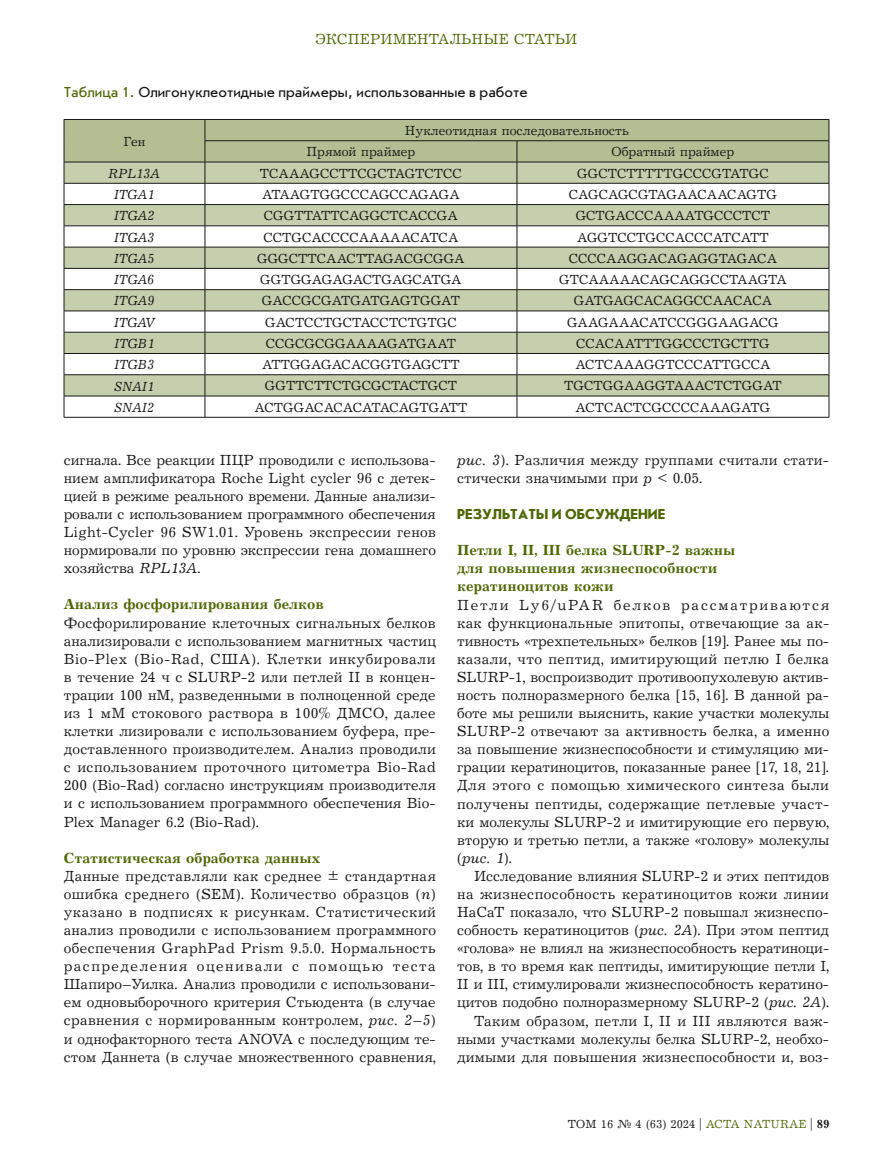
<style>
.page{position:relative;width:893px;height:1170px;background:#fff}
.page>*{position:absolute;margin:0;border:0;box-sizing:border-box;transform-origin:0 0}
.t1{font:15px/18.1px "Journal";color:#181716;text-align:justify}
.t2{font:700 15px/18.1px "Journal";color:#4e6804}
.t3{font:15px "Journal Sans C";color:#181716}
.t4{font:15px "Journal";letter-spacing:.01em;color:#4e6804}
.t5{font:700 15px "Journal Sans C";color:#4e6804}
.t6{font:13.5px/21.3px "Journal";color:#181716}
.t7{font:italic 13.5px "Journal";color:#181716}
.t8{font:12px "Journal";letter-spacing:.005em;color:#181716}
.s1{color:#4e6804}
.s2{font-style:italic}
.s3{font-weight:700}
</style>
<div class="page">
<hr style="left:64px;top:417px;width:141px;height:1px;background:#181716">
<hr style="left:205px;top:417px;width:312px;height:1px;background:#181716">
<hr style="left:517px;top:417px;width:312px;height:1px;background:#181716">
<svg style="left:64px;top:119px;width:766px;height:298px"></svg>
<hr style="left:64px;top:162px;width:141px;height:1px;background:#181716">
<hr style="left:205px;top:162px;width:312px;height:1px;background:#181716">
<hr style="left:517px;top:162px;width:312px;height:1px;background:#181716">
<p class="t4" style="left:316px;top:30px;width:263px">ЭКСПЕРИМЕНТАЛЬНЫЕ СТАТЬИ</p>
<p class="t3" style="left:64px;top:84px;width:466px"><span class="s1">Таблица 1.</span> Олигонуклеотидные праймеры, использованные в работе</p>
<p class="t6" style="left:123px;top:131px;width:24px">Ген</p>
<p class="t6" style="left:307px;top:121px;width:324px;text-indent:98px">Нуклеотидная последовательность<br>Прямой праймер</p>
<p class="t6" style="left:612px;top:142px;width:124px">Обратный праймер</p>
<p class="t7" style="left:109px;top:166px;width:53px">RPL13A</p>
<p class="t6" style="left:260px;top:163px;width:204px">TCAAAGCCTTCGCTAGTCTCC</p>
<p class="t6" style="left:577px;top:163px;width:193px">GGCTCTTTTTGCCCGTATGC</p>
<p class="t7" style="left:114px;top:187px;width:42px">ITGA1</p>
<p class="t6" style="left:262px;top:184px;width:199px">ATAAGTGGCCCAGCCAGAGA</p>
<p class="t6" style="left:569px;top:184px;width:210px">CAGCAGCGTAGAACAACAGTG</p>
<p class="t7" style="left:114px;top:208px;width:42px">ITGA2</p>
<p class="t6" style="left:264px;top:206px;width:196px">CGGTTATTCAGGCTCACCGA</p>
<p class="t6" style="left:576px;top:206px;width:196px">GCTGACCCAAAATGCCCTCT</p>
<p class="t7" style="left:114px;top:229px;width:42px">ITGA3</p>
<p class="t6" style="left:263px;top:227px;width:197px">CCTGCACCCCAAAAACATCA</p>
<p class="t6" style="left:577px;top:227px;width:193px">AGGTCCTGCCACCCATCATT</p>
<p class="t7" style="left:114px;top:251px;width:42px">ITGA5</p>
<p class="t6" style="left:257px;top:248px;width:209px">GGGCTTCAACTTAGACGCGGA</p>
<p class="t6" style="left:569px;top:248px;width:210px">CCCCAAGGACAGAGGTAGACA</p>
<p class="t7" style="left:114px;top:272px;width:42px">ITGA6</p>
<p class="t6" style="left:260px;top:269px;width:203px">GGTGGAGAGACTGAGCATGA</p>
<p class="t6" style="left:559px;top:269px;width:229px">GTCAAAAACAGCAGGCCTAAGTA</p>
<p class="t7" style="left:114px;top:293px;width:42px">ITGA9</p>
<p class="t6" style="left:262px;top:291px;width:199px">GACCGCGATGATGAGTGGAT</p>
<p class="t6" style="left:574px;top:291px;width:200px">GATGAGCACAGGCCAACACA</p>
<p class="t7" style="left:114px;top:314px;width:42px">ITGAV</p>
<p class="t6" style="left:265px;top:312px;width:193px">GACTCCTGCTACCTCTGTGC</p>
<p class="t6" style="left:567px;top:312px;width:213px">GAAGAAACATCCGGGAAGACG</p>
<p class="t7" style="left:114px;top:336px;width:42px">ITGB1</p>
<p class="t6" style="left:266px;top:333px;width:192px">CCGCGCGGAAAAGATGAAT</p>
<p class="t6" style="left:576px;top:333px;width:195px">CCACAATTTGGCCCTGCTTG</p>
<p class="t7" style="left:114px;top:357px;width:42px">ITGB3</p>
<p class="t6" style="left:262px;top:354px;width:199px">ATTGGAGACACGGTGAGCTT</p>
<p class="t6" style="left:575px;top:354px;width:197px">ACTCAAAGGTCCCATTGCCA</p>
<p class="t7" style="left:115px;top:378px;width:41px">SNAI1</p>
<p class="t6" style="left:265px;top:376px;width:194px">GGTTCTTCTGCGCTACTGCT</p>
<p class="t6" style="left:564px;top:376px;width:219px">TGCTGGAAGGTAAACTCTGGAT</p>
<p class="t7" style="left:115px;top:399px;width:41px">SNAI2</p>
<p class="t6" style="left:255px;top:397px;width:214px">ACTGGACACACATACAGTGATT</p>
<p class="t6" style="left:576px;top:397px;width:196px">ACTCACTCGCCCCAAAGATG</p>
<p class="t1" style="left:64px;top:451px;width:374px">сигнала. Все реакции ПЦР проводили с использова&shy;нием амплификатора Roche Light cycler 96 с детек&shy;цией в режиме реального времени. Данные анализи&shy;ровали с использованием программного обеспечения Light-Cycler 96 SW1.01. Уровень экспрессии генов нормировали по уровню экспрессии гена домашнего хозяйства <span class="s2">RPL13A</span>.</p>
<p class="t2" style="left:64px;top:596px;width:261px">Анализ фосфорилирования белков</p>
<p class="t1" style="left:64px;top:614px;width:374px">Фосфорилирование клеточных сигнальных белков анализировали с использованием магнитных частиц Bio-Plex (Bio-Rad, США). Клетки инкубировали в течение 24 ч с SLURP-2 или петлей II в концен&shy;трации 100 нМ, разведенными в полноценной среде из 1 мМ стокового раствора в 100% ДМСО, далее клетки лизировали с использованием буфера, пре&shy;доставленного производителем. Анализ проводили с использованием проточного цитометра Bio-Rad 200 (Bio-Rad) согласно инструкциям производителя и с использованием программного обеспечения Bio-Plex Manager 6.2 (Bio-Rad).</p>
<p class="t2" style="left:64px;top:849px;width:258px">Статистическая обработка данных</p>
<p class="t1" style="left:64px;top:867px;width:374px">Данные представляли как среднее ± стандартная ошибка среднего (SEM). Количество образцов (<span class="s2">n</span>) указано в подписях к рисункам. Статистический анализ проводили с использованием программного обеспечения GraphPad Prism 9.5.0. Нормальность распределения оценивали с помощью теста Шапиро–Уилка. Анализ проводили с использовани&shy;ем одновыборочного критерия Стьюдента (в случае сравнения с нормированным контролем, <span class="s2">рис. 2</span>–<span class="s2">5</span>) и однофакторного теста ANOVA с последующим те&shy;стом Даннета (в случае множественного сравнения,</p>
<p class="t1" style="left:457px;top:451px;width:374px"><span class="s2">рис. 3</span>). Различия между группами считали стати&shy;стически значимыми при <span class="s2">р</span> &lt; 0.05.</p>
<p class="t5" style="left:457px;top:506px;width:210px">РЕЗУЛЬТАТЫ И ОБСУЖДЕНИЕ</p>
<p class="t2" style="left:457px;top:541px;width:280px">Петли I, II, III белка SLURP-2 важны для повышения жизнеспособности кератиноцитов кожи</p>
<p class="t1" style="left:457px;top:596px;width:374px">Петли Ly6/uPAR белков рассматриваются как функциональные эпитопы, отвечающие за ак&shy;тивность «трехпетельных» белков [19]. Ранее мы по&shy;казали, что пептид, имитирующий петлю I белка SLURP-1, воспроизводит противоопухолевую актив&shy;ность полноразмерного белка [15, 16]. В данной ра&shy;боте мы решили выяснить, какие участки молекулы SLURP-2 отвечают за активность белка, а именно за повышение жизнеспособности и стимуляцию ми&shy;грации кератиноцитов, показанные ранее [17, 18, 21].<br>Для этого с помощью химического синтеза были получены пептиды, содержащие петлевые участ&shy;ки молекулы SLURP-2 и имитирующие его первую, вторую и третью петли, а также «голову» молекулы (<span class="s2">рис. 1</span>).</p>
<p class="t1" style="left:457px;top:867px;width:374px;text-align:right">Исследование влияния SLURP-2 и этих пептидов на жизнеспособность кератиноцитов кожи линии HaCaT показало, что SLURP-2 повышал жизнеспо&shy;собность кератиноцитов (<span class="s2">рис. 2А</span>). При этом пептид «голова» не влиял на жизнеспособность кератиноци&shy;тов, в то время как пептиды, имитирующие петли I, II и III, стимулировали жизнеспособность кератино&shy;цитов подобно полноразмерному SLURP-2 (<span class="s2">рис. 2А</span>).<br>Таким образом, петли I, II и III являются важ&shy;ными участками молекулы белка SLURP-2, необхо&shy;димыми для повышения жизнеспособности и, воз-</p>
<p class="t8" style="left:568px;top:1116px;width:263px">ТОМ 16 № 4 (63) 2024 | <span class="s1">ACTA NATURAE</span> | <span class="s3">89</span></p>
</div>
